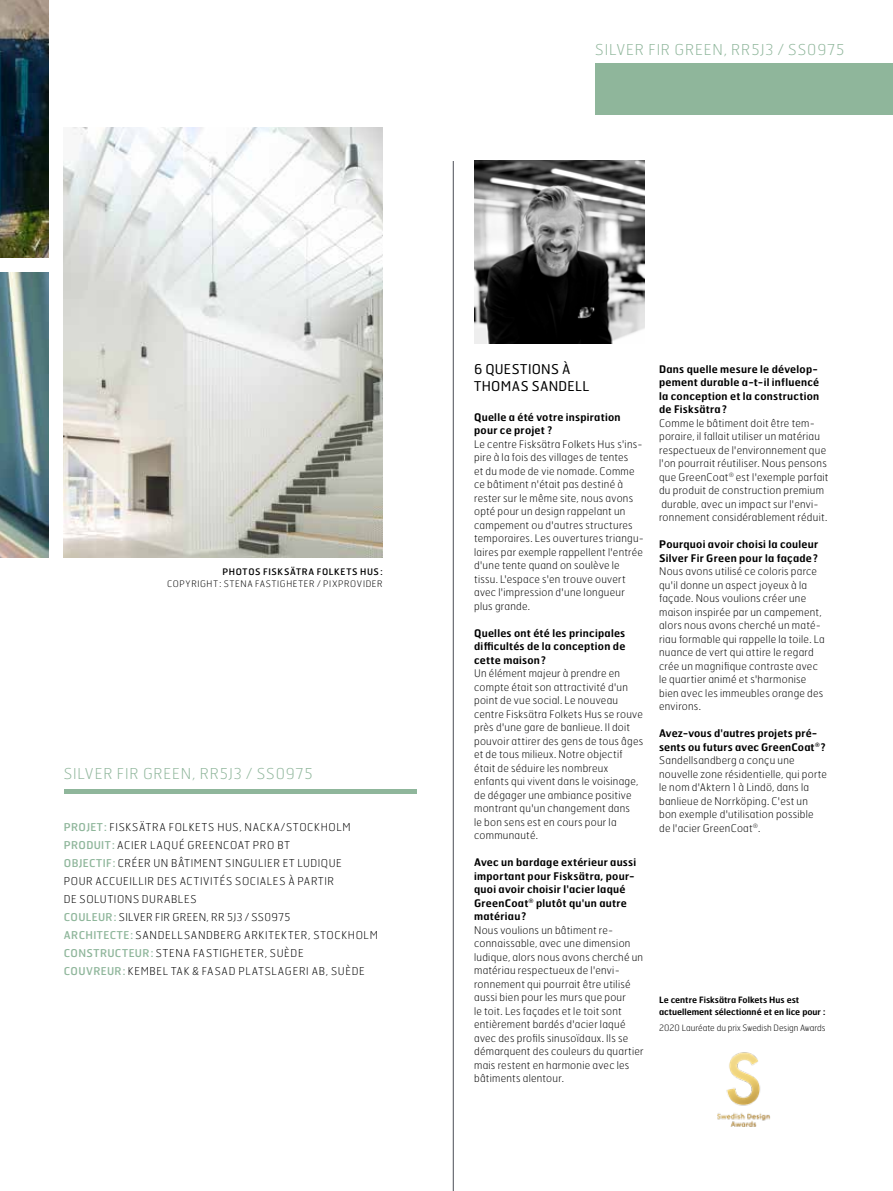
<style>
.page{position:relative;width:893px;height:1191px;background:#fff}
.page>*{position:absolute;margin:0;border:0;box-sizing:border-box;transform-origin:0 0}
.t1{font:100 15px "Hermes FB";letter-spacing:.06em;color:#8fb69b}
.t2{font:13.5px/16.5px "Hermes FB";letter-spacing:.025em;color:#000}
.t3{font:100 10.8px/18px "Hermes FB";letter-spacing:.06em;color:#000}
.t4{font:100 10.5px/13.5px "Hermes FB";letter-spacing:.025em;color:#000}
.t5{font:600 10.5px/13.5px "Hermes FB";letter-spacing:.025em;color:#000}
.t6{font:100 9px "Hermes FB";letter-spacing:.075em;color:#000}
.t7{font:9px "Hermes FB";letter-spacing:.075em;color:#000}
.t8{font:600 8.7px/12px "Hermes FB";color:#000}
.t9{font:100 8.7px "Hermes FB";color:#000}
.s1{font-weight:400;color:#8fb69b}
.s2{font-weight:600}
</style>
<div class="page">
<div style="left:595px;top:64px;width:298px;height:51px;background:#8fb69b"></div>
<hr style="left:64px;top:789px;width:352px;height:4px;background:#8fb69b">
<img style="left:474px;top:161px;width:170px;height:182px">
<hr style="left:453px;top:161px;width:1px;height:1030px;background:#696b72">
<img style="left:717px;top:1052px;width:54px;height:75px">
<img style="left:0;top:0;width:49px;height:257px">
<img style="left:0;top:272px;width:49px;height:285px">
<img style="left:64px;top:128px;width:319px;height:429px">
<h1 class="t1" style="left:595px;top:40px;width:251px">SILVER FIR GREEN, RR5J3 / SS0975</h1>
<p class="t7" style="left:222px;top:566px;width:162px">PHOTOS FISKSÄTRA FOLKETS HUS :</p>
<p class="t6" style="left:167px;top:578px;width:217px">COPYRIGHT : STENA FASTIGHETER / PIXPROVIDER</p>
<h1 class="t1" style="left:64px;top:764px;width:251px">SILVER FIR GREEN, RR5J3 / SS0975</h1>
<p class="t3" style="left:64px;top:818px;width:316px"><span class="s1">PROJET :</span> FISKSÄTRA FOLKETS HUS, NACKA/STOCKHOLM <span class="s1">PRODUIT :</span> ACIER LAQUÉ GREENCOAT PRO BT<br><span class="s1">OBJECTIF :</span> CRÉER UN BÂTIMENT SINGULIER ET LUDIQUE<br>POUR ACCUEILLIR DES ACTIVITÉS SOCIALES À PARTIR<br>DE SOLUTIONS DURABLES<br><span class="s1">COULEUR :</span> SILVER FIR GREEN, RR 5J3 / SS0975<br><span class="s1">ARCHITECTE :</span> SANDELLSANDBERG ARKITEKTER, STOCKHOLM <span class="s1">CONSTRUCTEUR :</span> STENA FASTIGHETER, SUÈDE<br><span class="s1">COUVREUR :</span> KEMBEL TAK &amp; FASAD PLATSLAGERI AB, SUÈDE</p>
<p class="t2" style="left:474px;top:361px;width:117px">6 QUESTIONS À<br>THOMAS SANDELL</p>
<p class="t5" style="left:474px;top:409px;width:148px">Quelle a été votre inspiration pour ce projet ?</p>
<p class="t4" style="left:474px;top:437px;width:171px">Le centre Fisksätra Folkets Hus s'ins&shy;pire à la fois des villages de tentes<br>et du mode de vie nomade. Comme ce bâtiment n'était pas destiné à rester sur le même site, nous avons opté pour un design rappelant un campement ou d'autres structures temporaires. Les ouvertures triangu&shy;laires par exemple rappellent l'entrée d'une tente quand on soulève le tissu. L'espace s'en trouve ouvert avec l'impression d'une longueur plus grande.</p>
<p class="t5" style="left:474px;top:625px;width:153px;text-align:justify">Quelles ont été les principales difficultés de la conception de cette maison ?</p>
<p class="t4" style="left:474px;top:666px;width:171px">Un élément majeur à prendre en compte était son attractivité d'un point de vue social. Le nouveau centre Fisksätra Folkets Hus se rouve près d'une gare de banlieue. Il doit pouvoir attirer des gens de tous âges et de tous milieux. Notre objectif était de séduire les nombreux enfants qui vivent dans le voisinage, de dégager une ambiance positive montrant qu'un changement dans<br>le bon sens est en cours pour la communauté.</p>
<p class="t5" style="left:474px;top:855px;width:164px">Avec un bardage extérieur aussi important pour Fisksätra, pour&shy;quoi avoir choisir l'acier laqué<br>GreenCoat<sup>®</sup> plutôt qu'un autre matériau ?</p>
<p class="t4" style="left:474px;top:923px;width:171px">Nous voulions un bâtiment re&shy;connaissable, avec une dimension ludique, alors nous avons cherché un matériau respectueux de l'envi&shy;ronnement qui pourrait être utilisé aussi bien pour les murs que pour<br>le toit. Les façades et le toit sont entièrement bardés d'acier laqué avec des profils sinusoïdaux. Ils se démarquent des couleurs du quartier mais restent en harmonie avec les bâtiments alentour.</p>
<p class="t5" style="left:659px;top:362px;width:162px;text-align:justify">Dans quelle mesure le dévelop&shy;pement durable a-t-il influencé la conception et la construction de Fisksätra ?</p>
<p class="t4" style="left:659px;top:416px;width:171px">Comme le bâtiment doit être tem&shy;poraire, il fallait utiliser un matériau respectueux de l'environnement que l'on pourrait réutiliser. Nous pensons que GreenCoat<sup>®</sup> est l'exemple parfait du produit de construction premium durable, avec un impact sur l'envi&shy;ronnement considérablement réduit.</p>
<p class="t5" style="left:659px;top:537px;width:161px">Pourquoi avoir choisi la couleur<br>Silver Fir Green pour la façade ?</p>
<p class="t4" style="left:659px;top:564px;width:167px">Nous avons utilisé ce coloris parce qu'il donne un aspect joyeux à la façade. Nous voulions créer une maison inspirée par un campement, alors nous avons cherché un maté&shy;riau formable qui rappelle la toile. La nuance de vert qui attire le regard crée un magnifique contraste avec le quartier animé et s'harmonise bien avec les immeubles orange des environs.</p>
<p class="t4" style="left:659px;top:726px;width:169px"><span class="s2">Avez-vous d'autres projets pré&shy;sents ou futurs avec GreenCoat</span><sup>®</sup> <span class="s2">?<br></span>Sandellsandberg a conçu une nouvelle zone résidentielle, qui porte le nom d'Aktern 1 à Lindö, dans la banlieue de Norrköping. C'est un bon exemple d'utilisation possible de l'acier GreenCoat<sup>®</sup>.</p>
<p class="t8" style="left:659px;top:993px;width:168px">Le centre Fisksätra Folkets Hus est actuellement sélectionné et en lice pour :</p>
<p class="t9" style="left:659px;top:1022px;width:168px">2020 Lauréate du prix Swedish Design Awards</p>
</div>
